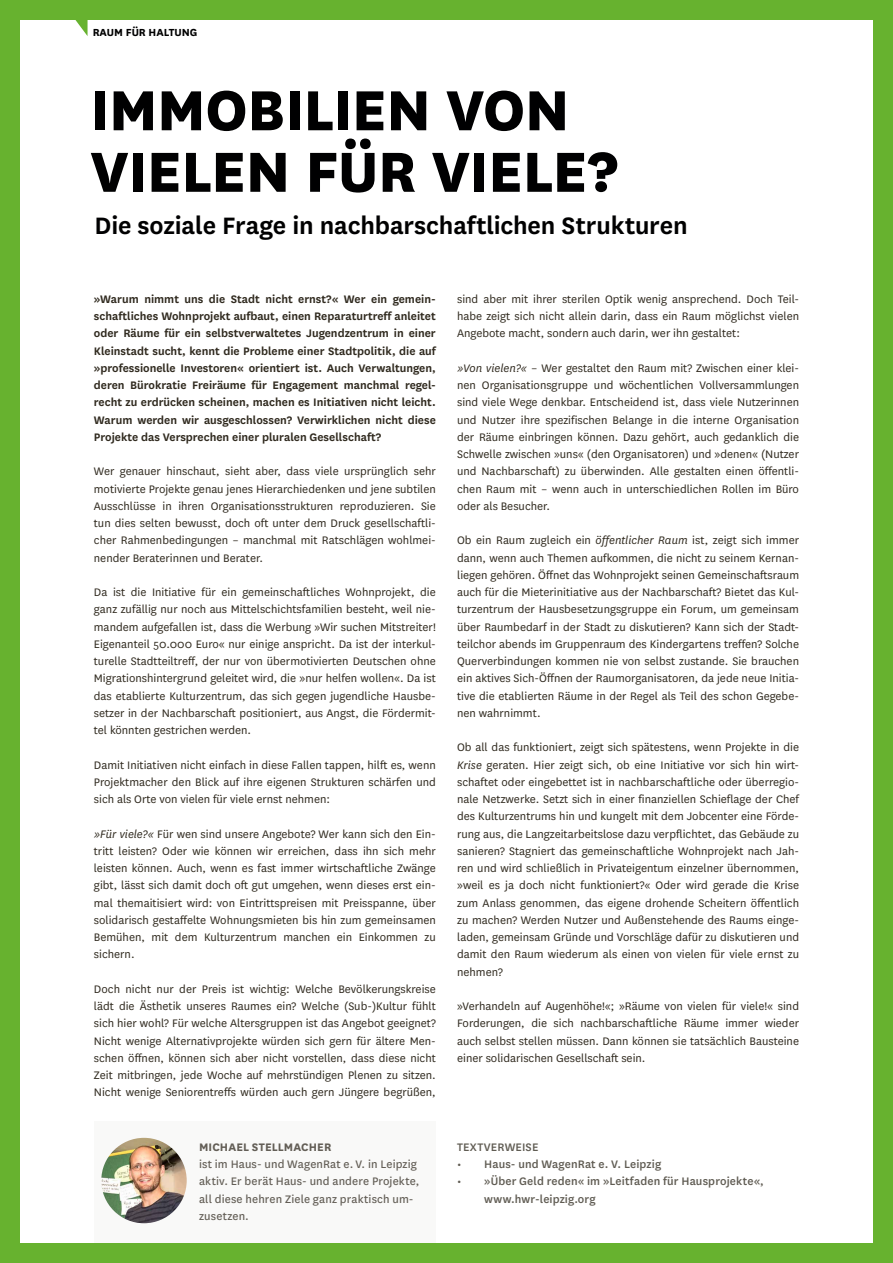
<style>
.page{position:relative;width:893px;height:1263px;background:#fff}
.page>*{position:absolute;margin:0;border:0;box-sizing:border-box;transform-origin:0 0}
.t1{font:800 66px/61.5px "National";letter-spacing:-.015em;color:#000001}
.t2{font:600 27.75px "National";letter-spacing:-.005em;color:#000001}
.t3{font:12.75px/17.2px "National";color:#302a1f;text-align:justify}
.t4{font:600 12.75px/17.2px "National";color:#302a1f;text-align:justify}
.t5{font:12.75px/17.2px "National";letter-spacing:.01em;color:#635e56}
.t6{font:500 12.75px/17.2px "National";letter-spacing:.01em;color:#605c53}
.t7{font:700 12.75px "National";letter-spacing:.01em;color:#635e56}
.t8{font:700 12px "National";color:#000001}
.s1{font-style:italic}
</style>
<div class="page">
<div style="left:94px;top:1121px;width:342px;height:125px;background:#f9f9f8"></div>
<div style="left:0;top:0;width:893px;height:19px;background:#67b22f"></div>
<div style="left:0;top:1244px;width:893px;height:19px;background:#67b22f"></div>
<div style="left:0;top:0;width:19px;height:1263px;background:#67b22f"></div>
<div style="left:874px;top:0;width:19px;height:1263px;background:#67b22f"></div>
<img style="left:101px;top:1138px;width:86px;height:85px;border-radius:43px">
<svg style="left:73px;top:19px;width:15px;height:17px"></svg>
<p class="t8" style="left:93px;top:24px;width:106px">RAUM FÜR HALTUNG</p>
<h1 class="t1" style="left:90px;top:74px;width:529px">IMMOBILIEN VON<br>VIELEN FÜR VIELE?</h1>
<h2 class="t2" style="left:95px;top:206px;width:595px">Die soziale Frage in nachbarschaftlichen Strukturen</h2>
<p class="t4" style="left:94px;top:289px;width:343px">»Warum nimmt uns die Stadt nicht ernst?« Wer ein gemein&shy;schaftliches Wohnprojekt aufbaut, einen Reparaturtreff anleitet oder Räume für ein selbstverwaltetes Jugendzentrum in einer Kleinstadt sucht, kennt die Probleme einer Stadtpolitik, die auf »professionelle Investoren« orientiert ist. Auch Verwaltungen, deren Bürokratie Freiräume für Engagement manchmal regel&shy;recht zu erdrücken scheinen, machen es Initiativen nicht leicht.<br>Warum werden wir ausgeschlossen? Verwirklichen nicht diese Projekte das Versprechen einer pluralen Gesellschaft?</p>
<p class="t3" style="left:94px;top:462px;width:343px">Wer genauer hinschaut, sieht aber, dass viele ursprünglich sehr motivierte Projekte genau jenes Hierarchiedenken und jene subtilen Ausschlüsse in ihren Organisationsstrukturen reproduzieren. Sie tun dies selten bewusst, doch oft unter dem Druck gesellschaftli&shy;cher Rahmenbedingungen – manchmal mit Ratschlägen wohlmei&shy;nender Beraterinnen und Berater.</p>
<p class="t3" style="left:94px;top:583px;width:343px">Da ist die Initiative für ein gemeinschaftliches Wohnprojekt, die ganz zufällig nur noch aus Mittelschichtsfamilien besteht, weil nie&shy;mandem aufgefallen ist, dass die Werbung »Wir suchen Mitstreiter!<br>Eigenanteil 50.000 Euro« nur einige anspricht. Da ist der interkul&shy;turelle Stadtteiltreff, der nur von übermotivierten Deutschen ohne Migrationshintergrund geleitet wird, die »nur helfen wollen«. Da ist das etablierte Kulturzentrum, das sich gegen jugendliche Hausbe&shy;setzer in der Nachbarschaft positioniert, aus Angst, die Fördermit&shy;tel könnten gestrichen werden.</p>
<p class="t3" style="left:94px;top:755px;width:343px">Damit Initiativen nicht einfach in diese Fallen tappen, hilft es, wenn Projektmacher den Blick auf ihre eigenen Strukturen schärfen und sich als Orte von vielen für viele ernst nehmen:</p>
<p class="t3" style="left:94px;top:824px;width:343px"><span class="s1">»Für viele?«</span> Für wen sind unsere Angebote? Wer kann sich den Ein&shy;tritt leisten? Oder wie können wir erreichen, dass ihn sich mehr leisten können. Auch, wenn es fast immer wirtschaftliche Zwänge gibt, lässt sich damit doch oft gut umgehen, wenn dieses erst ein&shy;mal themaitisiert wird: von Eintrittspreisen mit Preisspanne, über solidarisch gestaffelte Wohnungsmieten bis hin zum gemeinsamen Bemühen, mit dem Kulturzentrum manchen ein Einkommen zu sichern.</p>
<p class="t3" style="left:94px;top:980px;width:343px">Doch nicht nur der Preis ist wichtig: Welche Bevölkerungskreise lädt die Ästhetik unseres Raumes ein? Welche (Sub-)Kultur fühlt sich hier wohl? Für welche Altersgruppen ist das Angebot geeignet?<br>Nicht wenige Alternativprojekte würden sich gern für ältere Men&shy;schen öffnen, können sich aber nicht vorstellen, dass diese nicht Zeit mitbringen, jede Woche auf mehrstündigen Plenen zu sitzen.<br>Nicht wenige Seniorentreffs würden auch gern Jüngere begrüßen,</p>
<p class="t7" style="left:199px;top:1138px;width:134px">MICHAEL STELLMACHER</p>
<p class="t5" style="left:199px;top:1155px;width:222px">ist im Haus- und WagenRat e. V. in Leipzig aktiv. Er berät Haus- und andere Projekte, all diese hehren Ziele ganz praktisch um&shy;zusetzen.</p>
<p class="t3" style="left:457px;top:290px;width:343px">sind aber mit ihrer sterilen Optik wenig ansprechend. Doch Teil&shy;habe zeigt sich nicht allein darin, dass ein Raum möglichst vielen Angebote macht, sondern auch darin, wer ihn gestaltet:</p>
<p class="t3" style="left:457px;top:359px;width:343px"><span class="s1">»Von vielen?«</span> – Wer gestaltet den Raum mit? Zwischen einer klei&shy;nen Organisationsgruppe und wöchentlichen Vollversammlungen sind viele Wege denkbar. Entscheidend ist, dass viele Nutzerinnen und Nutzer ihre spezifischen Belange in die interne Organisation der Räume einbringen können. Dazu gehört, auch gedanklich die Schwelle zwischen »uns« (den Organisatoren) und »denen« (Nutzer und Nachbarschaft) zu überwinden. Alle gestalten einen öffentli&shy;chen Raum mit – wenn auch in unterschiedlichen Rollen im Büro oder als Besucher.</p>
<p class="t3" style="left:457px;top:531px;width:343px">Ob ein Raum zugleich ein <span class="s1">öffentlicher Raum</span> ist, zeigt sich immer dann, wenn auch Themen aufkommen, die nicht zu seinem Kernan&shy;liegen gehören. Öffnet das Wohnprojekt seinen Gemeinschaftsraum auch für die Mieterinitiative aus der Nachbarschaft? Bietet das Kul&shy;turzentrum der Hausbesetzungsgruppe ein Forum, um gemeinsam über Raumbedarf in der Stadt zu diskutieren? Kann sich der Stadt&shy;teilchor abends im Gruppenraum des Kindergartens treffen? Solche Querverbindungen kommen nie von selbst zustande. Sie brauchen ein aktives Sich-Öffnen der Raumorganisatoren, da jede neue Initia&shy;tive die etablierten Räume in der Regel als Teil des schon Gegebe&shy;nen wahrnimmt.</p>
<p class="t3" style="left:457px;top:738px;width:343px">Ob all das funktioniert, zeigt sich spätestens, wenn Projekte in die <span class="s1">Krise</span> geraten. Hier zeigt sich, ob eine Initiative vor sich hin wirt&shy;schaftet oder eingebettet ist in nachbarschaftliche oder überregio&shy;nale Netzwerke. Setzt sich in einer finanziellen Schieflage der Chef des Kulturzentrums hin und kungelt mit dem Jobcenter eine Förde&shy;rung aus, die Langzeitarbeitslose dazu verpflichtet, das Gebäude zu sanieren? Stagniert das gemeinschaftliche Wohnprojekt nach Jah&shy;ren und wird schließlich in Privateigentum einzelner übernommen, »weil es ja doch nicht funktioniert?« Oder wird gerade die Krise zum Anlass genommen, das eigene drohende Scheitern öffentlich zu machen? Werden Nutzer und Außenstehende des Raums einge&shy;laden, gemeinsam Gründe und Vorschläge dafür zu diskutieren und damit den Raum wiederum als einen von vielen für viele ernst zu nehmen?</p>
<p class="t3" style="left:457px;top:997px;width:343px">»Verhandeln auf Augenhöhe!«; »Räume von vielen für viele!« sind Forderungen, die sich nachbarschaftliche Räume immer wieder auch selbst stellen müssen. Dann können sie tatsächlich Bausteine einer solidarischen Gesellschaft sein.</p>
<p class="t6" style="left:457px;top:1137px;width:83px">TEXTVERWEISE</p>
<p class="t6" style="left:457px;top:1155px;width:206px">• Haus- und WagenRat e. V. Leipzig</p>
<p class="t6" style="left:484px;top:1172px;width:281px;text-indent:-27px">• »Über Geld reden« im »Leitfaden für Hausprojekte«, www.hwr-leipzig.org</p>
</div>
